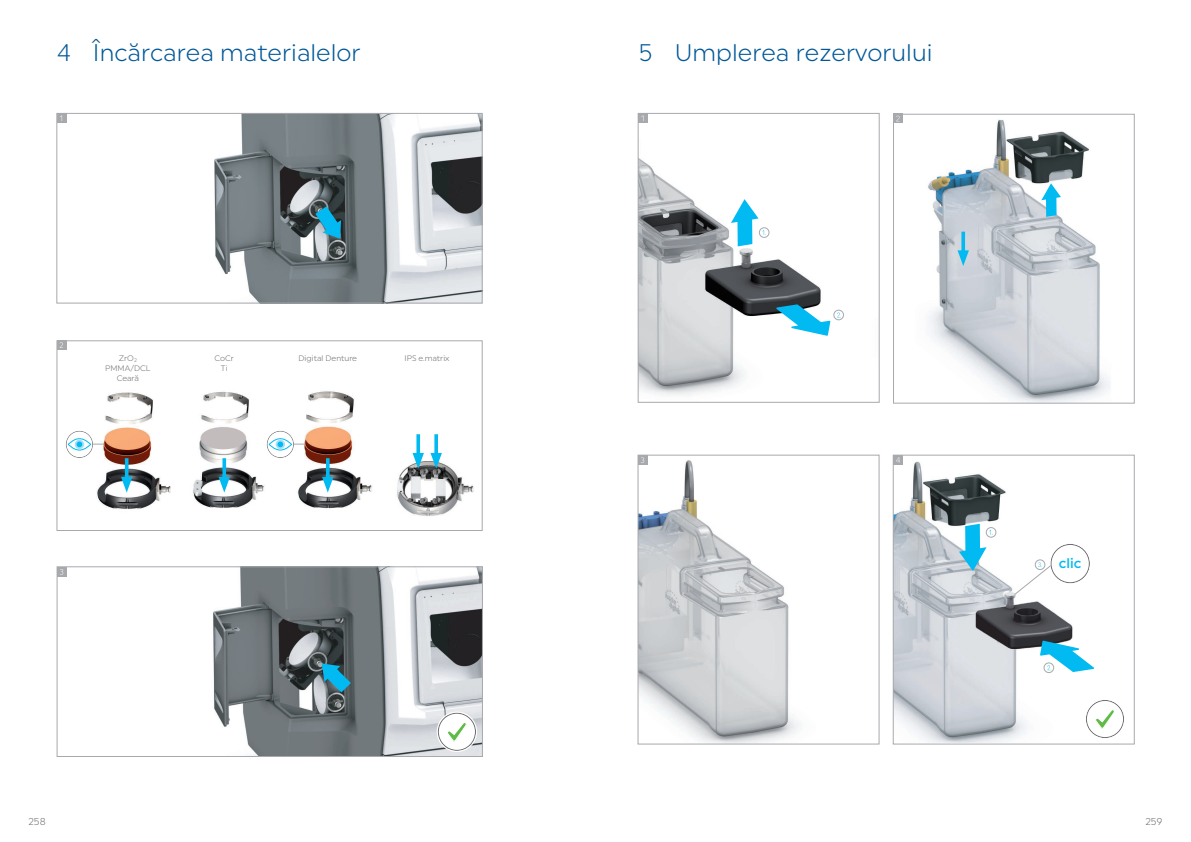
<style>
.page{position:relative;width:1191px;height:842px;background:#fff}
.page>*{position:absolute;margin:0;border:0;box-sizing:border-box;transform-origin:0 0}
.t1{font:24px "Uniform Pro Ivoclar Lgt";color:#015897}
.t2{font:500 14px "Uniform Pro Ivoclar";color:#00baf1}
.t3{font:10px "Uniform Pro Ivoclar Lgt";color:#6c6d70}
.t4{font:8px/10px "Uniform Pro Ivoclar Lgt";color:#6c6d70;text-align:center}
</style>
<div class="page">
<img style="left:214px;top:115px;width:266px;height:186px">
<div style="left:57px;top:113px;width:425px;height:190px;border:1px solid #a8a9ad"></div>
<div style="left:57px;top:113px;width:10px;height:10px;background:#a8a9ad"></div>
<svg style="left:315px;top:206px;width:26px;height:33px"></svg>
<img style="left:96px;top:391px;width:378px;height:125px">
<div style="left:57px;top:341px;width:425px;height:190px;border:1px solid #a8a9ad"></div>
<div style="left:57px;top:340px;width:10px;height:10px;background:#a8a9ad"></div>
<svg style="left:60px;top:342px;width:3px;height:6px"></svg>
<hr style="left:125px;top:458px;width:3px;height:25px;background:#00baf1">
<svg style="left:121px;top:477px;width:11px;height:16px"></svg>
<svg style="left:222px;top:458px;width:4px;height:19px"></svg>
<svg style="left:219px;top:477px;width:11px;height:16px"></svg>
<hr style="left:326px;top:458px;width:3px;height:25px;background:#00baf1">
<svg style="left:322px;top:477px;width:11px;height:16px"></svg>
<svg style="left:416px;top:434px;width:4px;height:19px"></svg>
<svg style="left:412px;top:453px;width:12px;height:16px"></svg>
<svg style="left:434px;top:434px;width:4px;height:19px"></svg>
<svg style="left:430px;top:453px;width:12px;height:16px"></svg>
<svg style="left:66px;top:430px;width:38px;height:29px"></svg>
<svg style="left:266px;top:430px;width:39px;height:29px"></svg>
<img style="left:640px;top:460px;width:159px;height:282px">
<div style="left:638px;top:455px;width:241px;height:289px;border:1px solid #a8a9ad"></div>
<div style="left:638px;top:455px;width:10px;height:10px;background:#a8a9ad"></div>
<svg style="left:641px;top:457px;width:3px;height:6px"></svg>
<img style="left:640px;top:159px;width:204px;height:237px">
<div style="left:638px;top:113px;width:241px;height:289px;border:1px solid #a8a9ad"></div>
<div style="left:638px;top:113px;width:10px;height:10px;background:#a8a9ad"></div>
<div style="left:759px;top:228px;width:10px;height:9px;background:#fff;border-radius:50%"></div>
<div style="left:759px;top:227px;width:10px;height:11px;border:1px solid #a8a9ad;border-radius:50%"></div>
<svg style="left:834px;top:310px;width:9px;height:10px"></svg>
<div style="left:833px;top:310px;width:10px;height:10px;border:1px solid #a8a9ad;border-radius:50%"></div>
<svg style="left:837px;top:312px;width:4px;height:5px"></svg>
<svg style="left:776px;top:304px;width:54px;height:32px"></svg>
<svg style="left:731px;top:199px;width:34px;height:47px"></svg>
<img style="left:928px;top:119px;width:182px;height:282px">
<div style="left:893px;top:114px;width:241px;height:289px;border:1px solid #a8a9ad"></div>
<svg style="left:893px;top:113px;width:10px;height:10px"></svg>
<svg style="left:896px;top:116px;width:3px;height:5px"></svg>
<svg style="left:961px;top:232px;width:4px;height:18px"></svg>
<svg style="left:957px;top:250px;width:12px;height:16px"></svg>
<svg style="left:1041px;top:183px;width:20px;height:34px"></svg>
<img style="left:895px;top:461px;width:178px;height:281px">
<div style="left:893px;top:455px;width:241px;height:289px;border:1px solid #a8a9ad"></div>
<div style="left:893px;top:455px;width:10px;height:10px;background:#a8a9ad"></div>
<svg style="left:896px;top:457px;width:4px;height:6px"></svg>
<svg style="left:1086px;top:700px;width:38px;height:38px"></svg>
<div style="left:986px;top:527px;width:10px;height:10px;background:#fff;border-radius:50%"></div>
<div style="left:986px;top:527px;width:10px;height:10px;border:1px solid #a8a9ad;border-radius:50%"></div>
<div style="left:1043px;top:663px;width:11px;height:10px;border:1px solid #a8a9ad;border-radius:50%"></div>
<svg style="left:1040px;top:641px;width:54px;height:31px"></svg>
<svg style="left:959px;top:524px;width:33px;height:47px"></svg>
<svg style="left:1014px;top:543px;width:76px;height:52px"></svg>
<img style="left:213px;top:569px;width:267px;height:186px">
<div style="left:57px;top:567px;width:425px;height:190px;border:1px solid #a8a9ad"></div>
<svg style="left:57px;top:567px;width:10px;height:10px"></svg>
<svg style="left:322px;top:663px;width:29px;height:29px"></svg>
<svg style="left:437px;top:711px;width:40px;height:41px"></svg>
<h1 class="t1" style="left:57px;top:38px;width:305px">4 Încărcarea materialelor</h1>
<p class="t4" style="left:105px;top:353px;width:47px">ZrO<sub>2<br></sub>PMMA/DCL<br>Ceară</p>
<p class="t4" style="left:215px;top:353px;width:21px">CoCr<br>Ti</p>
<p class="t4" style="left:298px;top:353px;width:60px">Digital Denture</p>
<p class="t4" style="left:404px;top:353px;width:47px">IPS e.matrix</p>
<h1 class="t1" style="left:639px;top:38px;width:295px">5 Umplerea rezervorului</h1>
<h2 class="t2" style="left:1058px;top:555px;width:24px">clic</h2>
<p class="t3" style="left:28px;top:816px;width:19px">258</p>
<p class="t3" style="left:1145px;top:816px;width:19px">259</p>
</div>
